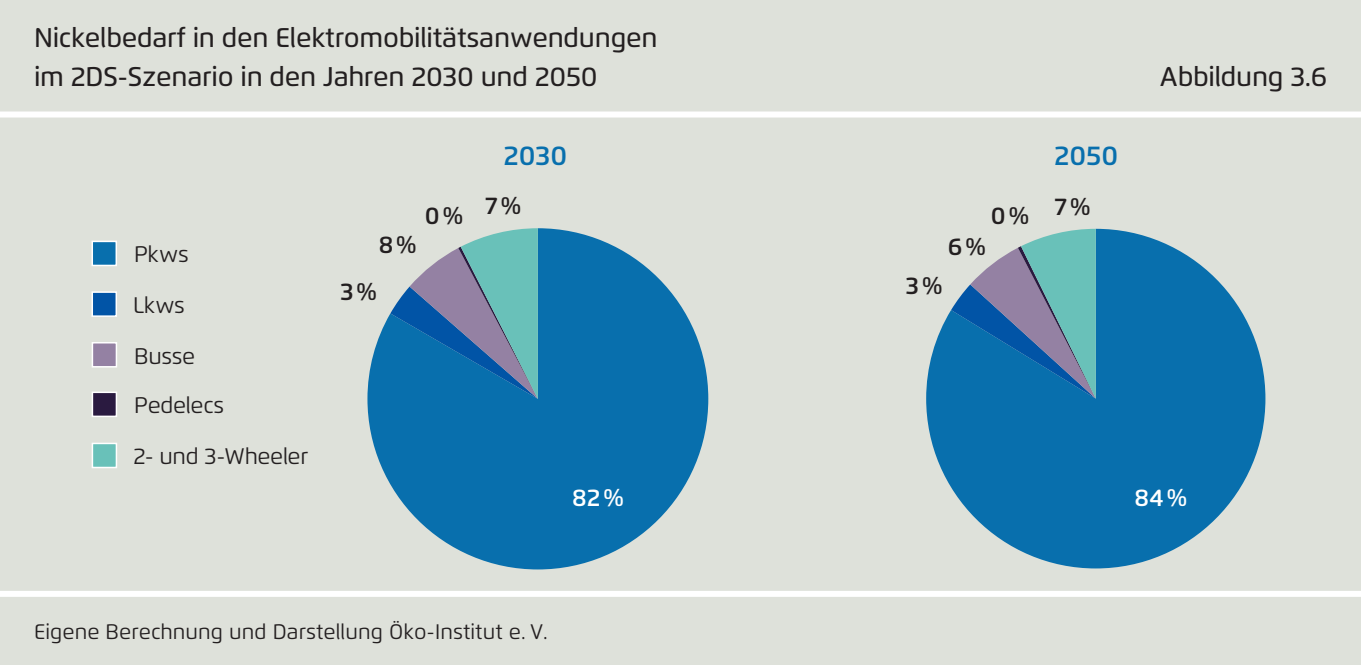
<style>
.page{position:relative;width:1361px;height:665px;background:#fff}
.page>*{position:absolute;margin:0;border:0;box-sizing:border-box;transform-origin:0 0}
.t1{font:500 27px/39px "Flexo";letter-spacing:-.01em;color:#231f20}
.t2{font:600 27px "Flexo";color:#086fad}
.t3{font:600 24px "Flexo";color:#231f20}
.t4{font:600 24px "Flexo";color:#fff}
.t5{font:22.5px "Flexo";letter-spacing:-.01em;color:#231f20}
.t6{font:21px "Flexo";letter-spacing:.005em;color:#231f20}
</style>
<div class="page">
<div style="left:0;top:0;width:1361px;height:664px;background:#dee1da"></div>
<div style="left:0;top:111px;width:1361px;height:6px;background:#fff"></div>
<div style="left:0;top:590px;width:1361px;height:6px;background:#fff"></div>
<svg style="left:926px;top:228px;width:339px;height:340px;fill:#086fad"></svg>
<svg style="left:951px;top:228px;width:145px;height:170px;background:#5e95b2"></svg>
<svg style="left:367px;top:228px;width:341px;height:341px;fill:#086fad"></svg>
<svg style="left:390px;top:228px;width:148px;height:170px;background:#6096b3"></svg>
<div style="left:92px;top:342px;width:25px;height:25px;background:#9481a3;border:2px solid #fff"></div>
<div style="left:92px;top:240px;width:25px;height:26px;background:#086fad;border:2px solid #fff"></div>
<div style="left:92px;top:391px;width:25px;height:26px;background:#2a1a40;border:2px solid #fff"></div>
<div style="left:92px;top:291px;width:25px;height:25px;background:#0154a6;border:2px solid #fff"></div>
<div style="left:92px;top:442px;width:25px;height:26px;background:#69c1b9;border:2px solid #fff"></div>
<p class="t1" style="left:34px;top:18px;width:625px">Nickelbedarf in den Elektromobilitätsanwendungen im 2DS-Szenario in den Jahren 2030 und 2050</p>
<p class="t2" style="left:503px;top:138px;width:65px">2030</p>
<p class="t5" style="left:134px;top:240px;width:56px">Pkws</p>
<p class="t5" style="left:133px;top:291px;width:53px">Lkws</p>
<p class="t5" style="left:134px;top:342px;width:63px">Busse</p>
<p class="t5" style="left:134px;top:391px;width:91px">Pedelecs</p>
<p class="t5" style="left:133px;top:442px;width:176px">2- und 3-Wheeler</p>
<p class="t3" style="left:379px;top:229px;width:40px">8%</p>
<p class="t3" style="left:425px;top:196px;width:98px">0% 7%</p>
<p class="t3" style="left:340px;top:276px;width:38px">3%</p>
<p class="t2" style="left:1054px;top:138px;width:66px">2050</p>
<p class="t3" style="left:991px;top:196px;width:101px">0% 7%</p>
<p class="t3" style="left:948px;top:231px;width:39px">6%</p>
<p class="t3" style="left:905px;top:271px;width:38px">3%</p>
<p class="t1" style="left:1160px;top:57px;width:169px">Abbildung 3.6</p>
<p class="t4" style="left:572px;top:482px;width:53px">82%</p>
<p class="t4" style="left:1134px;top:482px;width:54px">84%</p>
<p class="t6" style="left:34px;top:619px;width:515px">Eigene Berechnung und Darstellung Öko-Institut e. V.</p>
</div>
